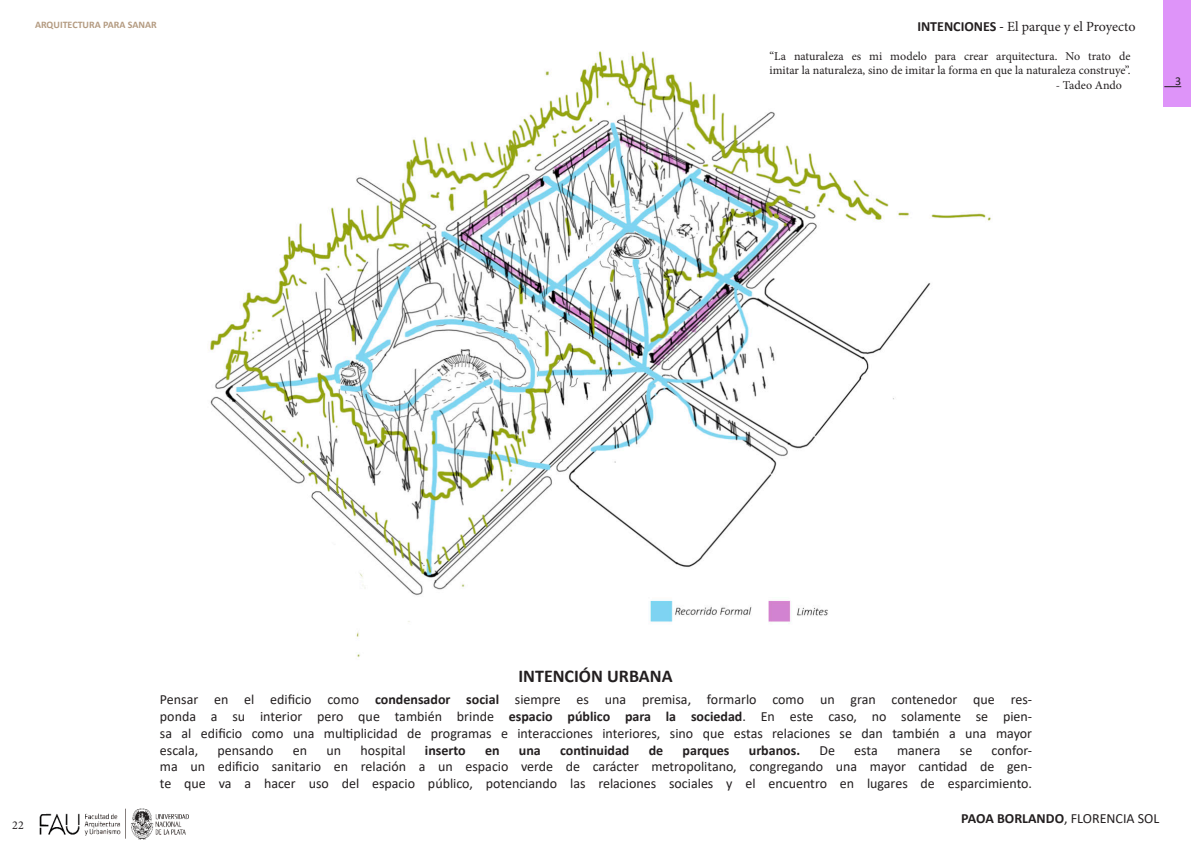
<style>
.page{position:relative;width:1191px;height:842px;background:#fff}
.page>*{position:absolute;margin:0;border:0;box-sizing:border-box;transform-origin:0 0}
.t1{font:700 18px "Calibri";color:#231f20}
.t2{font:14px/16.8px "Calibri";color:#231f20;text-align:justify}
.t3{font:700 14px "Calibri";color:#231f20}
.t4{font:14px "Minion Pro";letter-spacing:-.005em;color:#231f20}
.t5{font:12px/14.4px "Minion Pro";color:#231f20}
.t6{font:12px "Calibri";color:#231f20}
.t7{font:700 10px "Calibri";color:#b49b81}
.s1{font-family:"Calibri";font-weight:700}
.s2{font-family:"Calibri"}
.s3{font-weight:700}
</style>
<div class="page">
<div style="left:1163px;top:0;width:28px;height:107px;background:#de94f9"></div>
<svg style="left:1164px;top:86px;width:17px;height:1px"></svg>
<img style="left:39px;top:809px;width:150px;height:31px">
<img style="left:208px;top:51px;width:783px;height:606px">
<p class="t7" style="left:35px;top:22px;width:123px">ARQUITECTURA PARA SANAR</p>
<p class="t4" style="left:917px;top:21px;width:220px"><span class="s1">INTENCIONES</span> <span class="s2">-</span> El parque y el Proyecto</p>
<p class="t5" style="left:769px;top:50px;width:362px">“La naturaleza es mi modelo para crear arquitectura. No trato de imitar la naturaleza, sino de imitar la forma en que la naturaleza construye”.</p>
<p class="t5" style="left:1056px;top:78px;width:68px">- Tadeo Ando</p>
<p class="t6" style="left:1175px;top:78px;width:8px">3</p>
<p class="t5" style="left:12px;top:819px;width:13px">22</p>
<p class="t1" style="left:518px;top:667px;width:156px">INTENCIÓN URBANA</p>
<p class="t2" style="left:160px;top:691px;width:873px">Pensar en el edificio como <span class="s3">condensador social</span> siempre es una premisa, formarlo como un gran contenedor que res&shy;ponda a su interior pero que también brinde <span class="s3">espacio público para la sociedad</span>. En este caso, no solamente se pien&shy;sa al edificio como una multiplicidad de programas e interacciones interiores, sino que estas relaciones se dan también a una mayor escala,</p>
<p class="t2" style="left:160px;top:741px;width:873px;text-indent:831px">confor&shy;ma un edificio sanitario en relación a un espacio verde de carácter metropolitano, congregando una mayor cantidad de gen&shy;te que va a hacer uso del espacio público, potenciando las relaciones sociales y el encuentro en lugares de esparcimiento.</p>
<p class="t2" style="left:218px;top:743px;width:57px">pensando</p>
<p class="t2" style="left:293px;top:743px;width:16px">en</p>
<p class="t2" style="left:326px;top:743px;width:16px">un</p>
<p class="t2" style="left:360px;top:743px;width:47px">hospital</p>
<p class="t3" style="left:425px;top:740px;width:42px">inserto</p>
<p class="t3" style="left:485px;top:740px;width:16px">en</p>
<p class="t3" style="left:519px;top:740px;width:23px">una</p>
<p class="t3" style="left:560px;top:740px;width:71px">continuidad</p>
<p class="t3" style="left:649px;top:740px;width:16px">de</p>
<p class="t3" style="left:682px;top:740px;width:48px">parques</p>
<p class="t3" style="left:749px;top:740px;width:53px">urbanos.</p>
<p class="t2" style="left:819px;top:741px;width:17px">De</p>
<p class="t2" style="left:854px;top:741px;width:25px">esta</p>
<p class="t2" style="left:897px;top:741px;width:45px">manera</p>
<p class="t2" style="left:960px;top:741px;width:14px">se</p>
<p class="t2" style="left:961px;top:811px;width:200px"><span class="s3">PAOA BORLANDO</span>, FLORENCIA SOL</p>
</div>
